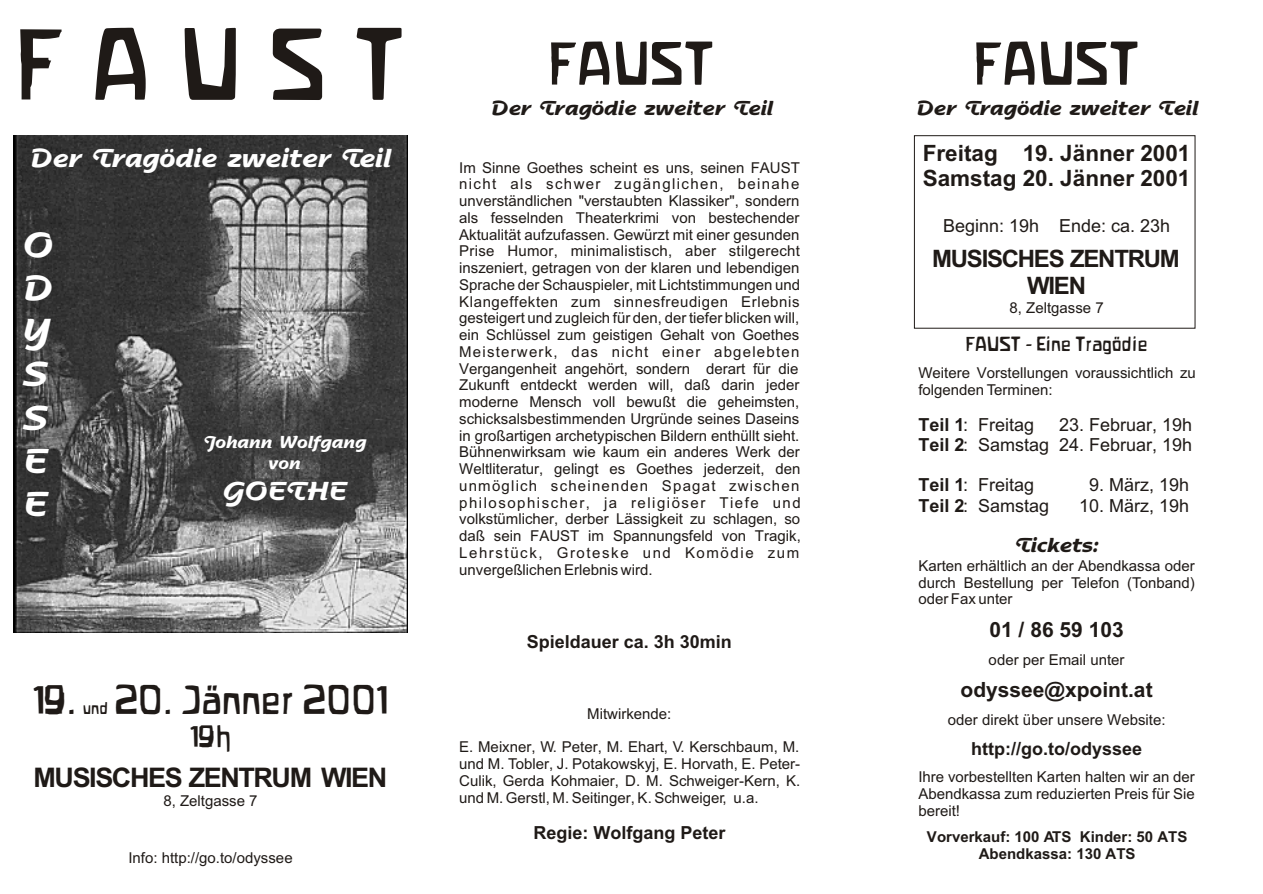
<style>
.page{position:relative;width:1263px;height:894px;background:#fff}
.page>*{position:absolute;margin:0;border:0;box-sizing:border-box;transform-origin:0 0}
.t1{font:90px "Anthroposophic Style";letter-spacing:.315em;color:#1f1a17}
.t2{font:54px "Anthroposophic Style";color:#1f1a17}
.t3{font:36px "Anthroposophic Style";color:#1f1a17}
.t4{font:700 36px/43.2px "Nadianne";color:#fff}
.t5{font:700 27px "Nadianne";color:#fff}
.t6{font:700 27px "Arial";letter-spacing:-.055em;color:#1f1a17}
.t7{font:27px "Anthroposophic Style";color:#1f1a17}
.t8{font:700 24px/26.8px "Arial";letter-spacing:-.055em;color:#1f1a17;text-align:center}
.t9{font:700 22.5px/25.2px "Arial";color:#1f1a17}
.t10{font:700 21px "Nadianne";color:#1f1a17}
.t11{font:700 21px "Arial";color:#1f1a17}
.t12{font:18px/20.1px "Arial";color:#1f1a17;text-align:right}
.t13{font:700 18px "Arial";color:#1f1a17}
.t14{font:18px "Anthroposophic Style";color:#1f1a17}
.t15{font:700 18px/21.6px "Nadianne";color:#fff;text-align:center}
.t16{font:15px/16.8px "Arial";color:#1f1a17;text-align:justify}
.t17{font:700 15px/16.8px "Arial";color:#1f1a17;text-align:center}
.t18{font:15px "Anthroposophic Style";color:#1f1a17}
.s1{font-weight:700}
</style>
<div class="page">
<img style="left:14px;top:135px;width:393px;height:497px">
<div style="left:914px;top:135px;width:281px;height:194px;border:1px solid #1f1a17"></div>
<h1 class="t1" style="left:16px;top:27px;width:390px">FAUST</h1>
<h3 class="t5" style="left:30px;top:149px;width:363px">Der Tragödie zweiter Teil</h3>
<h3 class="t4" style="left:22px;top:227px;width:32px">O<br>D<br>Y<br>S<br>S<br>E<br>E</h3>
<p class="t15" style="left:203px;top:433px;width:165px">Johann Wolfgang von</p>
<h3 class="t5" style="left:223px;top:481px;width:126px">GOETHE</h3>
<h3 class="t3" style="left:115px;top:684px;width:274px">20. Jänner 2001</h3>
<h3 class="t7" style="left:190px;top:725px;width:42px">19h</h3>
<h3 class="t6" style="left:34px;top:767px;width:355px">MUSISCHES ZENTRUM WIEN</h3>
<p class="t16" style="left:163px;top:794px;width:96px">8, Zeltgasse 7</p>
<h3 class="t3" style="left:33px;top:684px;width:44px">19.</h3>
<p class="t18" style="left:83px;top:701px;width:27px">und</p>
<p class="t16" style="left:128px;top:850px;width:166px">Info: http://go.to/odyssee</p>
<h2 class="t2" style="left:549px;top:41px;width:167px">FAUST</h2>
<h3 class="t10" style="left:491px;top:100px;width:284px">Der Tragödie zweiter Teil</h3>
<p class="t16" style="left:459px;top:160px;width:343px;text-align:left">Im Sinne Goethes scheint es uns, seinen FAUST nicht als schwer zugänglichen, beinahe unverständlichen "verstaubten Klassiker", sondern als fesselnden Theaterkrimi von bestechender Aktualität aufzufassen. Gewürzt mit einer gesunden Prise Humor, minimalistisch, aber stilgerecht inszeniert, getragen von der klaren und lebendigen Sprache der Schauspieler, mit Lichtstimmungen und Klangeffekten zum sinnesfreudigen Erlebnis gesteigert und zugleich für den, der tiefer blicken will, ein Schlüssel zum geistigen Gehalt von Goethes Meisterwerk, das nicht einer abgelebten Vergangenheit angehört, sondern derart für die Zukunft entdeckt werden will, daß darin jeder moderne Mensch voll bewußt die geheimsten, schicksalsbestimmenden Urgründe seines Daseins in großartigen archetypischen Bildern enthüllt sieht.<br>Bühnenwirksam wie kaum ein anderes Werk der Weltliteratur, gelingt es Goethes jederzeit, den unmöglich scheinenden Spagat zwischen philosophischer, ja religiöser Tiefe und volkstümlicher, derber Lässigkeit zu schlagen, so daß sein FAUST im Spannungsfeld von Tragik, Lehrstück, Groteske und Komödie zum unvergeßlichen Erlebnis wird.</p>
<p class="t13" style="left:527px;top:635px;width:207px">Spieldauer ca. 3h 30min</p>
<p class="t16" style="left:587px;top:707px;width:86px">Mitwirkende:</p>
<p class="t16" style="left:459px;top:740px;width:343px">E. Meixner, W. Peter, M. Ehart, V. Kerschbaum, M. und M. Tobler, J. Potakowskyj, E. Horvath, E. Peter-Culik, Gerda Kohmaier, D. M. Schweiger-Kern, K. und M. Gerstl, M. Seitinger, K. Schweiger, u.a.</p>
<p class="t13" style="left:533px;top:826px;width:194px">Regie: Wolfgang Peter</p>
<h2 class="t2" style="left:974px;top:41px;width:167px">FAUST</h2>
<h3 class="t10" style="left:916px;top:100px;width:284px">Der Tragödie zweiter Teil</h3>
<h3 class="t9" style="left:923px;top:142px;width:269px">Freitag 19. Jänner 2001<br>Samstag 20. Jänner 2001</h3>
<p class="t12" style="left:943px;top:217px;width:229px">Beginn: 19h Ende: ca. 23h</p>
<h3 class="t8" style="left:932px;top:248px;width:249px">MUSISCHES ZENTRUM<br>WIEN</h3>
<p class="t16" style="left:1010px;top:301px;width:96px">8, Zeltgasse 7</p>
<p class="t14" style="left:966px;top:337px;width:183px">FAUST - Eine Tragödie</p>
<p class="t16" style="left:918px;top:366px;width:279px">Weitere Vorstellungen voraussichtlich zu folgenden Terminen:</p>
<p class="t12" style="left:918px;top:416px;width:117px"><span class="s1">Teil 1</span>: Freitag</p>
<p class="t12" style="left:918px;top:416px;width:275px">23. Februar, 19h<br><span class="s1">Teil 2</span>: Samstag 24. Februar, 19h</p>
<p class="t12" style="left:918px;top:477px;width:117px"><span class="s1">Teil 1</span>: Freitag</p>
<p class="t12" style="left:1089px;top:477px;width:102px">9. März, 19h</p>
<p class="t12" style="left:918px;top:497px;width:132px"><span class="s1">Teil 2</span>: Samstag</p>
<p class="t12" style="left:1079px;top:497px;width:112px">10. März, 19h</p>
<h3 class="t10" style="left:1015px;top:538px;width:85px">Tickets:</h3>
<p class="t16" style="left:918px;top:559px;width:278px">Karten erhältlich an der Abendkassa oder durch Bestellung per Telefon (Tonband) oder Fax unter</p>
<h3 class="t11" style="left:989px;top:621px;width:136px">01 / 86 59 103</h3>
<p class="t16" style="left:989px;top:652px;width:137px">oder per Email unter</p>
<h3 class="t11" style="left:961px;top:682px;width:194px">odyssee@xpoint.at</h3>
<p class="t16" style="left:948px;top:713px;width:219px">oder direkt über unsere Website:</p>
<p class="t13" style="left:971px;top:741px;width:173px">http://go.to/odyssee</p>
<p class="t16" style="left:918px;top:770px;width:278px">Ihre vorbestellten Karten halten wir an der Abendkassa zum reduzierten Preis für Sie bereit!</p>
<p class="t17" style="left:927px;top:830px;width:262px">Vorverkauf: 100 ATS Kinder: 50 ATS<br>Abendkassa: 130 ATS</p>
</div>
